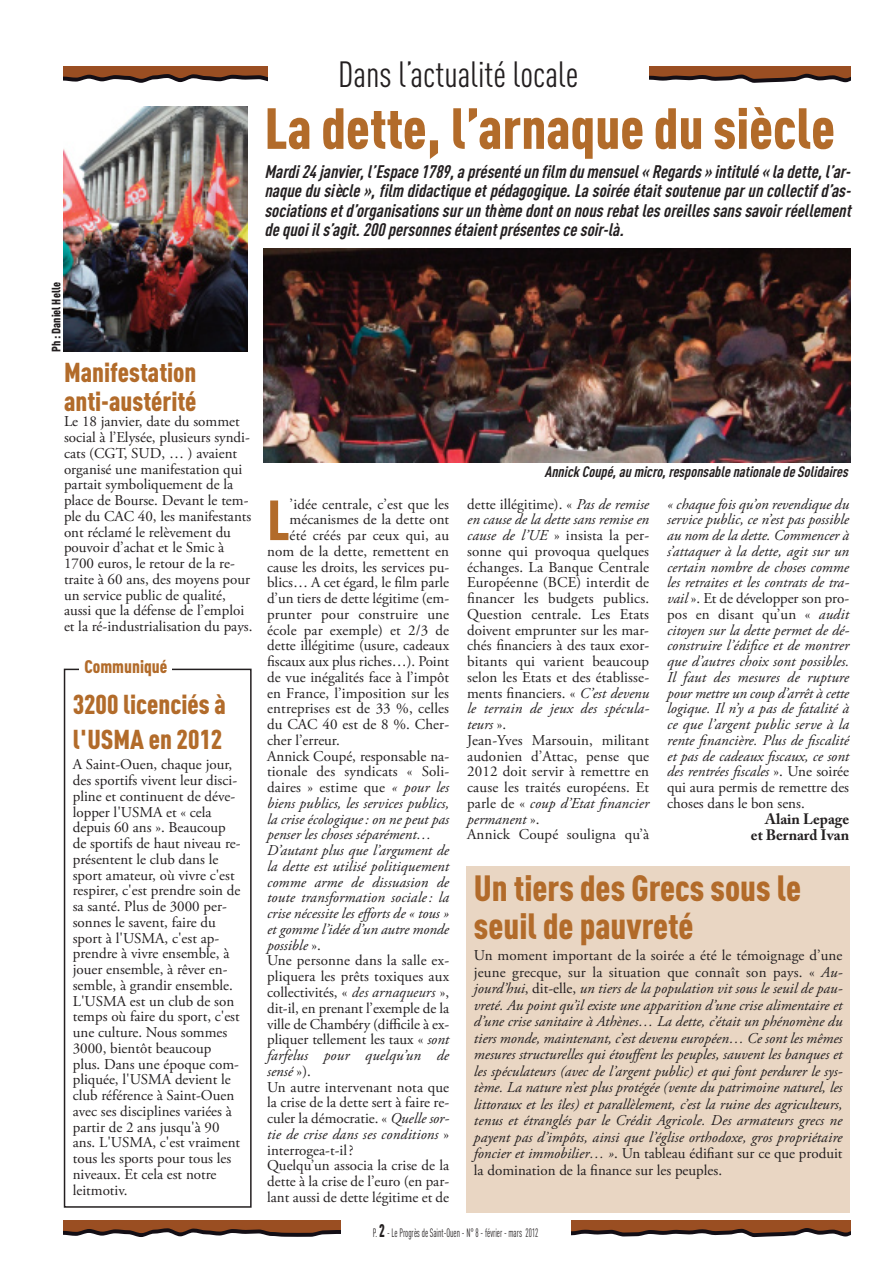
<style>
.page{position:relative;width:893px;height:1263px;background:#fff}
.page>*{position:absolute;margin:0;border:0;box-sizing:border-box;transform-origin:0 0}
.t1{font:900 57px "DIN Cond";color:#b26b2a}
.t2{font:900 55.65px "DIN Cond";color:#b26b2a}
.t3{font:900 36px/37.5px "DIN Cond";color:#b26b2a}
.t4{font:36px "DIN Cond";color:#231f20}
.t5{font:900 27px/28.5px "DIN Cond";color:#b26b2a}
.t6{font:italic 700 18px/19.5px "DIN Cond";color:#231f20;text-align:justify}
.t7{font:900 18px "DIN Cond";color:#b26b2a}
.t8{font:15px/15.8px "Adobe Garamond Pro";color:#231f20}
.t9{font:italic 15px/15.8px "Adobe Garamond Pro";color:#231f20;text-align:justify}
.t10{font:italic 700 15px "DIN Cond";color:#231f20}
.t11{font:700 15px/15.8px "Adobe Caslon Pro";color:#231f20;text-align:right}
.t12{font:12px "DIN Cond";color:#231f20;scale:.75 1}
.t13{font:900 12px "DIN Cond";color:#231f20}
.s1{font-style:italic}
.s2{font-style:normal}
.s3{font-family:"Adobe Caslon Pro";font-style:italic}
.s4{font-weight:900;font-size:18px}
</style>
<div class="page">
<svg style="left:64px;top:1220px;width:786px;height:17px;background:#88573d"></svg>
<div style="left:341px;top:1219px;width:229px;height:26px;background:#fff"></div>
<svg style="left:64px;top:66px;width:786px;height:17px;background:#8b5c43"></svg>
<div style="left:268px;top:55px;width:380px;height:44px;background:#fff"></div>
<img style="left:64px;top:106px;width:184px;height:246px">
<img style="left:264px;top:248px;width:586px;height:214px">
<div style="left:466px;top:866px;width:384px;height:346px;background:#e9d6c3"></div>
<div style="left:64px;top:669px;width:188px;height:539px;border:2px solid #231f20"></div>
<div style="left:80px;top:659px;width:92px;height:22px;background:#fff"></div>
<h3 class="t4" style="left:338px;top:61px;width:242px">Dans l’actualité locale</h3>
<h1 class="t1" style="left:264px;top:108px;width:572px">La dette, l’arnaque du siècle</h1>
<p class="t6" style="left:264px;top:163px;width:591px">Mardi24 janvier,l’Espace 1789,a présenté un film du mensuel« Regards » intitulé « la dette,l’ar&shy;naque du siècle »,film didactique etpédagogique.La soirée étaitsoutenue parun collectifd’as&shy;sociations etd’organisations surun thème donton nous rebatles oreilles sans savoirréellement de quoiils’agit.200 personnes étaientprésentes ce soir-là.</p>
<p class="t13" style="left:52px;top:352px;width:71px;rotate:-90deg">Ph : Daniel Helle</p>
<h3 class="t5" style="left:64px;top:361px;width:134px">Manifestation anti-austérité</h3>
<p class="t8" style="left:64px;top:415px;width:190px">Le 18 janvier, date du sommet social à l’Elysée, plusieurs syndi&shy;cats (CGT, SUD, … ) avaient organisé une manifestation qui partait symboliquement de la place de Bourse. Devant le tem&shy;ple du CAC 40, les manifestants ont réclamé le relèvement du pouvoir d’achat et le Smic à<br>1700 euros, le retour de la re&shy;traite à 60 ans, des moyens pour un service public de qualité, aussi que la défense de l’emploi et la ré-industrialisation du pays.</p>
<p class="t7" style="left:84px;top:660px;width:85px">Communiqué</p>
<h3 class="t5" style="left:73px;top:690px;width:155px;line-height:34.7px">3200 licenciés à l'USMA en 2012</h3>
<p class="t8" style="left:73px;top:758px;width:169px">A Saint-Ouen, chaque jour, des sportifs vivent leur disci&shy;pline et continuent de déve&shy;lopper l'USMA et « cela depuis 60 ans ». Beaucoup de sportifs de haut niveau re&shy;présentent le club dans le sport amateur, où vivre c'est respirer, c'est prendre soin de sa santé. Plus de 3000 per&shy;sonnes le savent, faire du sport à l'USMA, c'est ap&shy;prendre à vivre ensemble, à jouer ensemble, à rêver en&shy;semble, à grandir ensemble.<br>L'USMA est un club de son temps où faire du sport, c'est une culture. Nous sommes<br>3000, bientôt beaucoup plus. Dans une époque com&shy;pliquée, l'USMA devient le club référence à Saint-Ouen avec ses disciplines variées à partir de 2 ans jusqu'à 90 ans. L'USMA, c'est vraiment tous les sports pour tous les niveaux. Et cela est notre leitmotiv.</p>
<h2 class="t2" style="left:267px;top:500px;width:24px">L</h2>
<p class="t8" style="left:290px;top:497px;width:161px">’idée centrale, c’est que les</p>
<p class="t8" style="left:290px;top:513px;width:161px">mécanismes de la dette ont</p>
<p class="t8" style="left:290px;top:529px;width:161px">été créés par ceux qui, au</p>
<p class="t8" style="left:267px;top:545px;width:183px">nom de la dette, remettent en</p>
<p class="t8" style="left:267px;top:560px;width:183px">cause les droits, les services pu-</p>
<p class="t8" style="left:267px;top:576px;width:183px">blics… A cet égard, le film parle</p>
<p class="t8" style="left:267px;top:592px;width:183px">d’un tiers de dette légitime (em-</p>
<p class="t8" style="left:267px;top:608px;width:183px">prunter pour construire une</p>
<p class="t8" style="left:267px;top:623px;width:183px">école par exemple) et 2/3 de</p>
<p class="t8" style="left:267px;top:639px;width:183px">dette illégitime (usure, cadeaux</p>
<p class="t8" style="left:267px;top:655px;width:183px">fiscaux aux plus riches…). Point</p>
<p class="t8" style="left:267px;top:671px;width:183px">de vue inégalités face à l’impôt</p>
<p class="t8" style="left:267px;top:686px;width:183px">en France, l’imposition sur les</p>
<p class="t8" style="left:267px;top:702px;width:183px">entreprises est de 33 %, celles</p>
<p class="t8" style="left:267px;top:718px;width:183px">du CAC 40 est de 8 %. Cher-</p>
<p class="t8" style="left:267px;top:734px;width:74px">cher l’erreur.</p>
<p class="t8" style="left:267px;top:749px;width:183px">Annick Coupé, responsable na-</p>
<p class="t8" style="left:267px;top:765px;width:183px">tionale des syndicats « Soli-</p>
<p class="t8" style="left:267px;top:781px;width:183px">daires » estime que <span class="s1">« pour les</span></p>
<p class="t9" style="left:267px;top:797px;width:183px">biens publics, les services publics,</p>
<p class="t9" style="left:267px;top:812px;width:183px">la crise écologique : on ne peut pas</p>
<p class="t9" style="left:267px;top:828px;width:166px">penser les choses séparément…</p>
<p class="t9" style="left:267px;top:844px;width:183px">D’autant plus que l’argument de</p>
<p class="t9" style="left:267px;top:860px;width:183px">la dette est utilisé politiquement</p>
<p class="t9" style="left:267px;top:875px;width:183px">comme arme de dissuasion de</p>
<p class="t9" style="left:267px;top:891px;width:183px">toute transformation sociale : la</p>
<p class="t9" style="left:267px;top:907px;width:183px">crise nécessite les efforts de « tous »</p>
<p class="t9" style="left:267px;top:923px;width:183px">et gomme l’idée d’un autre monde</p>
<p class="t9" style="left:267px;top:938px;width:55px">possible <span class="s2">».</span></p>
<p class="t8" style="left:267px;top:954px;width:183px">Une personne dans la salle ex-</p>
<p class="t8" style="left:267px;top:970px;width:183px">pliquera les prêts toxiques aux</p>
<p class="t8" style="left:267px;top:986px;width:183px">collectivités, « <span class="s3">des arnaqueurs</span> »,</p>
<p class="t8" style="left:267px;top:1001px;width:183px">dit-il, en prenant l’exemple de la</p>
<p class="t8" style="left:267px;top:1017px;width:183px">ville de Chambéry (difficile à ex-</p>
<p class="t8" style="left:267px;top:1033px;width:183px">pliquer tellement les taux « <span class="s1">sont</span></p>
<p class="t9" style="left:267px;top:1049px;width:183px">farfelus pour quelqu’un de</p>
<p class="t9" style="left:267px;top:1064px;width:45px">sensé <span class="s2">»).</span></p>
<p class="t8" style="left:267px;top:1080px;width:183px">Un autre intervenant nota que</p>
<p class="t8" style="left:267px;top:1096px;width:183px">la crise de la dette sert à faire re-</p>
<p class="t8" style="left:267px;top:1112px;width:184px">culer la démocratie. « <span class="s1">Quelle sor-</span></p>
<p class="t9" style="left:267px;top:1127px;width:183px">tie de crise dans ses conditions <span class="s2">»</span></p>
<p class="t8" style="left:267px;top:1143px;width:88px">interrogea-t-il ?</p>
<p class="t8" style="left:267px;top:1159px;width:183px">Quelqu’un associa la crise de la</p>
<p class="t8" style="left:267px;top:1175px;width:183px">dette à la crise de l’euro (en par-</p>
<p class="t8" style="left:267px;top:1190px;width:183px">lant aussi de dette légitime et de</p>
<p class="t10" style="left:544px;top:467px;width:308px">Annick Coupé,au micro,responsable nationale de Solidaires</p>
<p class="t8" style="left:467px;top:497px;width:183px">dette illégitime). « <span class="s1">Pas de remise en cause de la dette sans remise en cause de l’UE</span> » insista la per&shy;sonne qui provoqua quelques échanges. La Banque Centrale<br>Européenne (BCE) interdit de financer les budgets publics.<br>Question centrale. Les Etats doivent emprunter sur les mar&shy;chés financiers à des taux exor&shy;bitants qui varient beaucoup selon les Etats et des établisse&shy;ments financiers. « <span class="s1">C’est devenu le terrain de jeux des spécula&shy;teurs</span> ».<br>Jean-Yves Marsouin, militant audonien d’Attac, pense que<br>2012 doit servir à remettre en cause les traités européens. Et parle de « <span class="s1">coup d’Etat financier permanent</span> ».<br>Annick Coupé souligna qu’à</p>
<p class="t9" style="left:667px;top:497px;width:183px">« chaque fois qu’on revendique du service public, ce n’est pas possible au nom de la dette. Commencer à s’attaquer à la dette, agit sur un certain nombre de choses comme les retraites et les contrats de tra&shy;vail <span class="s2">». Et de développer son pro&shy;pos en disant qu’un «</span> audit citoyen sur la dette permet de dé&shy;construire l’édifice et de montrer que d’autres choix sont possibles.<br>Il faut des mesures de rupture pour mettre un coup d’arrêt à cette logique. Il n’y a pas de fatalité à ce que l’argent public serve à la rente financière. Plus de fiscalité et pas de cadeaux fiscaux, ce sont des rentrées fiscales <span class="s2">». Une soirée qui aura permis de remettre des choses dans le bon sens.</span></p>
<p class="t11" style="left:751px;top:812px;width:100px">Alain Lepage et Bernard Ivan</p>
<h3 class="t3" style="left:474px;top:873px;width:329px">Un tiers des Grecs sous le seuil de pauvreté</h3>
<p class="t9" style="left:474px;top:948px;width:370px;line-height:16.5px"><span class="s2">Un moment important de la soirée a été le témoignage d’une jeune grecque, sur la situation que connaît son pays. «</span> Au&shy;jourd’hui<span class="s2">, dit-elle,</span> un tiers de la population vit sous le seuil de pau&shy;vreté. Au point qu’il existe une apparition d’une crise alimentaire et d’une crise sanitaire à Athènes… La dette, c’était un phénomène du tiers monde, maintenant, c’est devenu européen… Ce sont les mêmes mesures structurelles qui étouffent les peuples, sauvent les banques et les spéculateurs (avec de l’argent public) et qui font perdurer le sys&shy;tème. La nature n’est plus protégée (vente du patrimoine naturel, les littoraux et les îles) et parallèlement, c’est la ruine des agriculteurs, tenus et étranglés par le Crédit Agricole. Des armateurs grecs ne payent pas d’impôts, ainsi que l’église orthodoxe, gros propriétaire foncier et immobilier… »<span class="s2">. Un tableau édifiant sur ce que produit la domination de la finance sur les peuples.</span></p>
<p class="t12" style="left:373px;top:1229px;width:222px">P. <span class="s4">2</span> - Le Progrès de Saint-Ouen - N° 8 - février - mars 2012</p>
</div>
